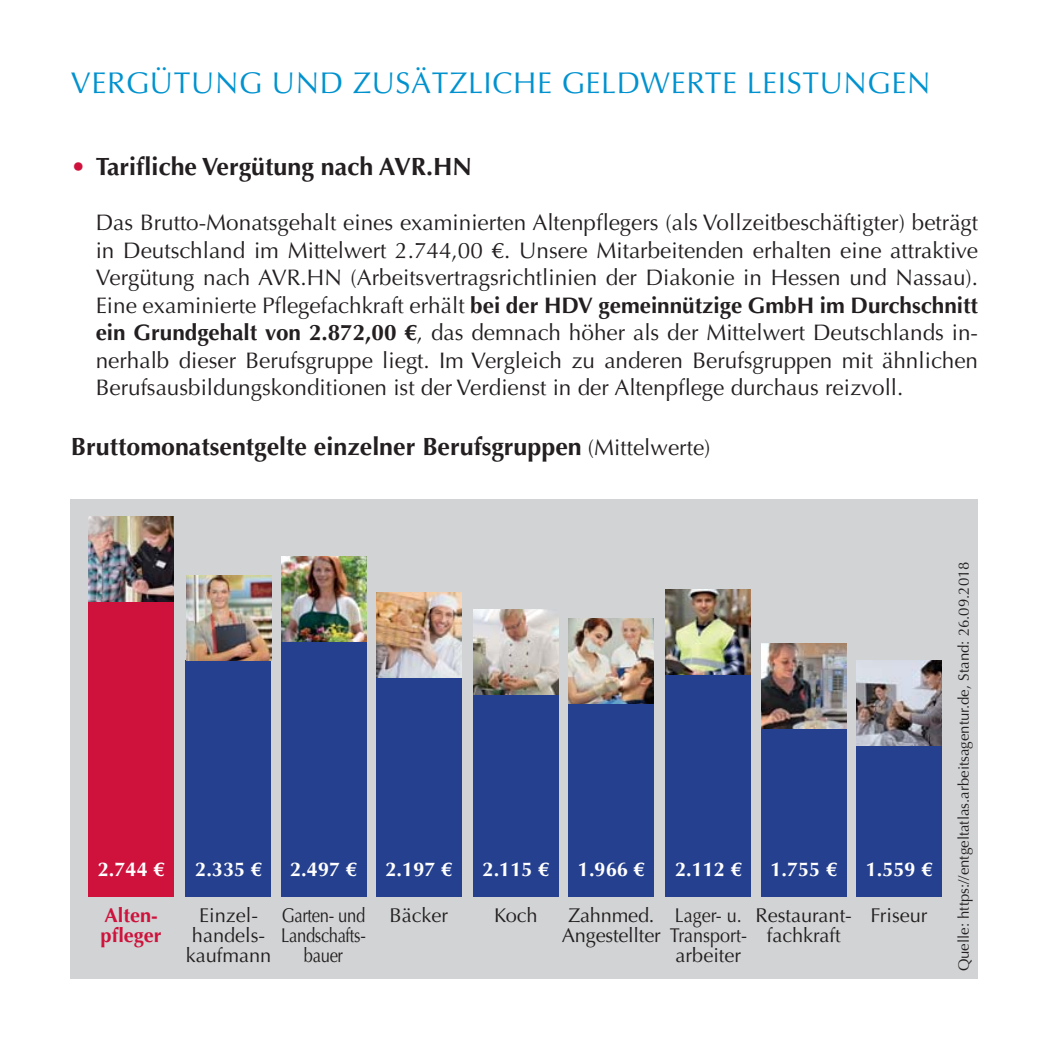
<style>
.page{position:relative;width:1049px;height:1049px;background:#fff}
.page>*{position:absolute;margin:0;border:0;box-sizing:border-box;transform-origin:0 0}
.t1{font:30px "Optima";letter-spacing:.02em;color:#0092cf}
.t2{font:700 25px "Optima";color:#231f20}
.t3{font:22.5px/27.5px "Optima";color:#231f20;text-align:justify}
.t4{font:20px/20px "Optima";color:#231f20;text-align:center}
.t5{font:700 20px "Optima";color:#fff}
.t6{font:20px/20px "Optima";letter-spacing:-.02em;color:#231f20;text-align:center;scale:.83 1}
.t7{font:20px/40px "Optima";color:#231f20;scale:.9 1}
.t8{font:700 20px/20px "Optima";color:#ce123c}
.t9{font:15px "Optima";color:#231f20}
.s1{color:#ce123c}
.s2{font-weight:700}
.s3{font-weight:400;font-size:22.5px}
</style>
<div class="page">
<div style="left:71px;top:499px;width:907px;height:479px;background:#d1d3d4"></div>
<div style="left:89px;top:601px;width:85px;height:296px;background:#ce123c"></div>
<div style="left:186px;top:661px;width:85px;height:236px;background:#25408e"></div>
<div style="left:281px;top:642px;width:85px;height:255px;background:#25408e"></div>
<div style="left:376px;top:678px;width:85px;height:219px;background:#25408e"></div>
<div style="left:473px;top:694px;width:85px;height:203px;background:#25408e"></div>
<div style="left:569px;top:703px;width:85px;height:194px;background:#25408e"></div>
<div style="left:666px;top:674px;width:85px;height:223px;background:#25408e"></div>
<div style="left:761px;top:729px;width:85px;height:168px;background:#25408e"></div>
<div style="left:856px;top:746px;width:85px;height:151px;background:#25408e"></div>
<img style="left:89px;top:516px;width:85px;height:85px">
<img style="left:856px;top:661px;width:85px;height:85px">
<img style="left:473px;top:609px;width:85px;height:85px">
<img style="left:376px;top:593px;width:85px;height:85px">
<img style="left:281px;top:557px;width:85px;height:85px">
<img style="left:186px;top:576px;width:85px;height:85px">
<img style="left:569px;top:618px;width:85px;height:85px">
<img style="left:666px;top:589px;width:85px;height:85px">
<img style="left:761px;top:644px;width:85px;height:85px">
<h1 class="t1" style="left:71px;top:70px;width:861px">VERGÜTUNG UND ZUSÄTZLICHE GELDWERTE LEISTUNGEN</h1>
<p class="t2" style="left:71px;top:156px;width:403px"><span class="s1">•</span> Tarifliche Vergütung nach AVR.HN</p>
<p class="t3" style="left:96px;top:211px;width:884px">Das Brutto-Monatsgehalt eines examinierten Altenpflegers (als Vollzeitbeschäftigter) beträgt in Deutschland im Mittelwert 2.744,00 €. Unsere Mitarbeitenden erhalten eine attraktive Vergütung nach AVR.HN (Arbeitsvertragsrichtlinien der Diakonie in Hessen und Nassau).<br>Eine examinierte Pflegefachkraft erhält <span class="s2">bei der HDV gemeinnützige GmbH im Durchschnitt ein Grundgehalt von 2.872,00 €</span>, das demnach höher als der Mittelwert Deutschlands in&shy;nerhalb dieser Berufsgruppe liegt. Im Vergleich zu anderen Berufsgruppen mit ähnlichen Berufsausbildungskonditionen ist der Verdienst in der Altenpflege durchaus reizvoll.</p>
<p class="t2" style="left:71px;top:436px;width:641px">Bruttomonatsentgelte einzelner Berufsgruppen <span class="s3">(Mittelwerte)</span></p>
<p class="t5" style="left:98px;top:861px;width:68px">2.744 €</p>
<p class="t5" style="left:195px;top:861px;width:68px">2.335 €</p>
<p class="t5" style="left:290px;top:861px;width:68px">2.497 €</p>
<p class="t5" style="left:385px;top:861px;width:68px">2.197 €</p>
<p class="t5" style="left:483px;top:861px;width:68px">2.115 €</p>
<p class="t5" style="left:675px;top:861px;width:68px">2.112 €</p>
<p class="t5" style="left:578px;top:861px;width:68px">1.966 €</p>
<p class="t5" style="left:770px;top:861px;width:68px">1.755 €</p>
<p class="t5" style="left:866px;top:861px;width:68px">1.559 €</p>
<p class="t8" style="left:101px;top:907px;width:63px">Alten&shy;pfleger</p>
<p class="t4" style="left:186px;top:907px;width:87px">Einzel&shy;handels&shy;kaufmann</p>
<p class="t6" style="left:281px;top:907px;width:103px">Garten- und<br>Landschafts&shy;bauer</p>
<p class="t4" style="left:390px;top:907px;width:60px">Bäcker</p>
<p class="t4" style="left:494px;top:907px;width:45px">Koch</p>
<p class="t4" style="left:562px;top:907px;width:187px;text-align:left;text-indent:6px">Zahnmed.<br>Angestellter Transport-</p>
<p class="t7" style="left:675px;top:897px;width:76px">Lager- u. arbeiter</p>
<p class="t4" style="left:755px;top:907px;width:98px">Restaurant&shy;fachkraft</p>
<p class="t4" style="left:870px;top:907px;width:59px">Friseur</p>
<p class="t9" style="left:957px;top:971px;width:411px;rotate:-90deg">Quelle: https://entgeltatlas.arbeitsagentur.de, Stand: 26.09.2018</p>
</div>
